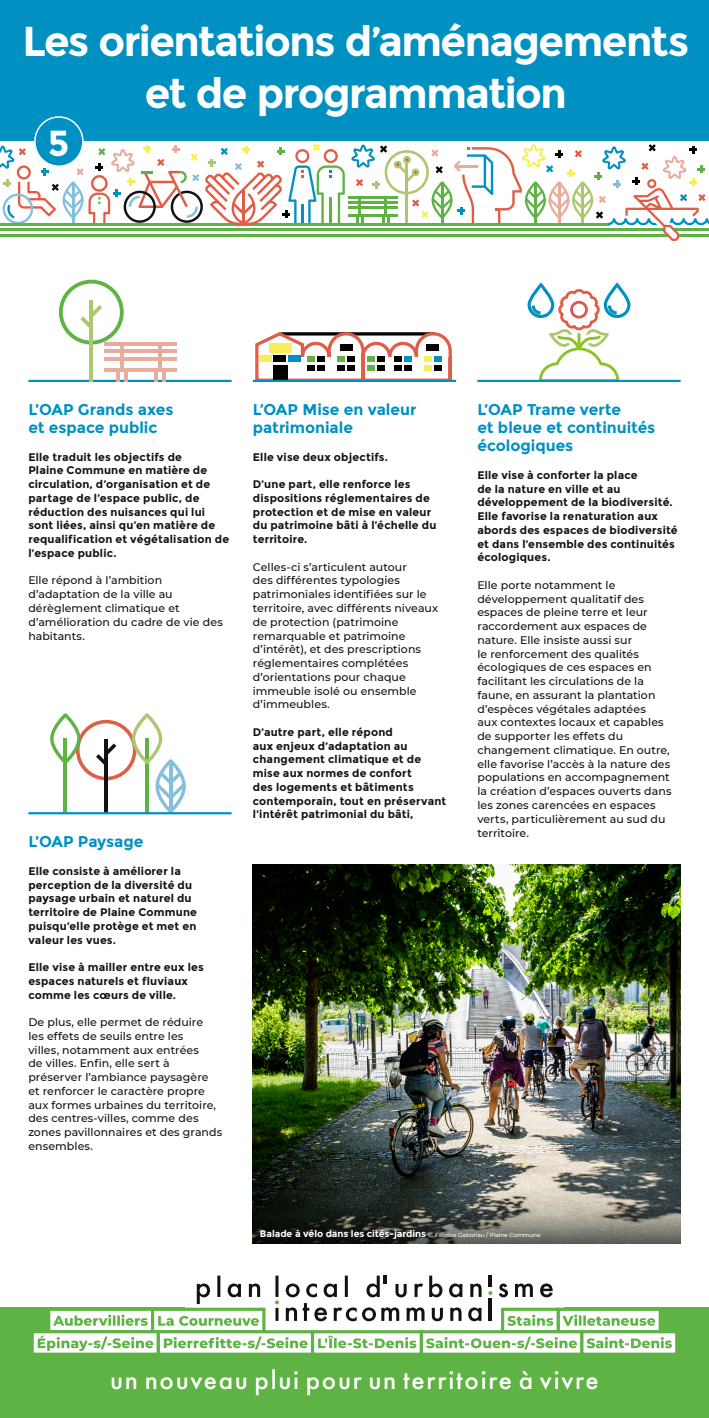
<style>
.page{position:relative;width:709px;height:1418px;background:#fff}
.page>*{position:absolute;margin:0;border:0;box-sizing:border-box;transform-origin:0 0}
.t1{font:700 41.75px/52px "Montserrat";letter-spacing:-.04em;color:#fff;text-align:center}
.t2{font:700 36.2px "Montserrat";color:#fff}
.t3{font:500 24px "Futura";letter-spacing:.07em;color:#fff}
.t4{font:700 15.57px/18.2px "Montserrat";color:#0090c1}
.t5{font:500 11px/13.8px "Montserrat";letter-spacing:.005em;color:#121212}
.t6{font:700 11px/13.8px "Montserrat";letter-spacing:.015em;color:#121212}
.t7{font:700 9.5px "Montserrat";letter-spacing:-.005em;color:#fff}
.s1{font-weight:500;font-size:5.85px}
</style>
<div class="page">
<div style="left:0;top:1307px;width:709px;height:110px;background:#5eb344"></div>
<svg style="left:33px;top:1275px;width:643px;height:78px"></svg>
<svg style="left:526px;top:285px;width:106px;height:95px"></svg>
<svg style="left:253px;top:332px;width:200px;height:48px"></svg>
<svg style="left:50px;top:713px;width:136px;height:99px"></svg>
<svg style="left:0;top:144px;width:709px;height:97px"></svg>
<hr style="left:28px;top:380px;width:203px;height:2px;background:#0090c1">
<hr style="left:253px;top:380px;width:203px;height:2px;background:#0090c1">
<hr style="left:28px;top:812px;width:203px;height:2px;background:#0090c1">
<hr style="left:477px;top:380px;width:203px;height:2px;background:#0090c1">
<hr style="left:162px;top:370px;width:4px;height:12px;background:#e8ac9d">
<hr style="left:154px;top:370px;width:4px;height:12px;background:#e8ac9d">
<svg style="left:124px;top:372px;width:3px;height:10px"></svg>
<hr style="left:116px;top:370px;width:4px;height:12px;background:#e8ac9d">
<hr style="left:105px;top:368px;width:72px;height:4px;background:#e8ac9d">
<hr style="left:105px;top:357px;width:72px;height:4px;background:#e8ac9d">
<hr style="left:105px;top:349px;width:72px;height:4px;background:#e8ac9d">
<hr style="left:105px;top:342px;width:72px;height:3px;background:#e8ac9d">
<hr style="left:120px;top:344px;width:4px;height:26px;background:#e8ac9d">
<hr style="left:158px;top:344px;width:4px;height:26px;background:#e8ac9d">
<hr style="left:89px;top:301px;width:4px;height:81px;background:#adc770">
<svg style="left:59px;top:280px;width:65px;height:64px"></svg>
<img style="left:253px;top:865px;width:427px;height:378px">
<div style="left:0;top:0;width:709px;height:141px;background:#0090c1"></div>
<div style="left:35px;top:117px;width:48px;height:49px;background:#0090c1;border-radius:50%"></div>
<div style="left:34px;top:116px;width:50px;height:51px;border:2px solid #fff;border-radius:50%"></div>
<h1 class="t1" style="left:22px;top:16px;width:668px">Les orientations d’aménagements et de programmation</h1>
<h2 class="t2" style="left:48px;top:121px;width:23px">5</h2>
<h3 class="t4" style="left:28px;top:400px;width:147px">L’OAP Grands axes et espace public</h3>
<p class="t6" style="left:28px;top:450px;width:202px">Elle traduit les objectifs de<br>Plaine Commune en matière de circulation, d’organisation et de partage de l’espace public, de réduction des nuisances qui lui sont liées, ainsi qu’en matière de requalification et végétalisation de l’espace public.</p>
<p class="t5" style="left:28px;top:573px;width:196px">Elle répond à l’ambition d’adaptation de la ville au dérèglement climatique et d’amélioration du cadre de vie des habitants.</p>
<h3 class="t4" style="left:28px;top:832px;width:117px">L’OAP Paysage</h3>
<p class="t6" style="left:28px;top:864px;width:170px">Elle consiste à améliorer la perception de la diversité du paysage urbain et naturel du territoire de Plaine Commune puisqu’elle protège et met en valeur les vues.</p>
<p class="t6" style="left:28px;top:960px;width:177px">Elle vise à mailler entre eux les espaces naturels et fluviaux comme les cœurs de ville.</p>
<p class="t5" style="left:28px;top:1014px;width:195px">De plus, elle permet de réduire<br>les effets de seuils entre les<br>villes, notamment aux entrées<br>de villes. Enfin, elle sert à préserver l’ambiance paysagère et renforcer le caractère propre aux formes urbaines du territoire, des centres-villes, comme des zones pavillonnaires et des grands ensembles.</p>
<h3 class="t4" style="left:253px;top:400px;width:165px">L’OAP Mise en valeur patrimoniale</h3>
<p class="t6" style="left:253px;top:450px;width:137px">Elle vise deux objectifs.</p>
<p class="t6" style="left:253px;top:477px;width:185px">D’une part, elle renforce les dispositions réglementaires de protection et de mise en valeur du patrimoine bâti à l’échelle du territoire.</p>
<p class="t5" style="left:253px;top:559px;width:187px">Celles-ci s’articulent autour<br>des différentes typologies patrimoniales identifiées sur le territoire, avec différents niveaux de protection (patrimoine remarquable et patrimoine d’intérêt), et des prescriptions réglementaires complétées d’orientations pour chaque immeuble isolé ou ensemble d’immeubles.</p>
<p class="t6" style="left:253px;top:725px;width:195px">D’autre part, elle répond<br>aux enjeux d’adaptation au changement climatique et de mise aux normes de confort<br>des logements et bâtiments contemporain, tout en préservant l’intérêt patrimonial du bâti,</p>
<h3 class="t4" style="left:477px;top:400px;width:179px">L’OAP Trame verte<br>et bleue et continuités écologiques</h3>
<p class="t6" style="left:477px;top:468px;width:202px">Elle vise à conforter la place<br>de la nature en ville et au développement de la biodiversité.<br>Elle favorise la renaturation aux abords des espaces de biodiversité et dans l’ensemble des continuités écologiques.</p>
<p class="t5" style="left:477px;top:577px;width:196px">Elle porte notamment le développement qualitatif des espaces de pleine terre et leur raccordement aux espaces de nature. Elle insiste aussi sur<br>le renforcement des qualités écologiques de ces espaces en facilitant les circulations de la faune, en assurant la plantation d’espèces végétales adaptées<br>aux contextes locaux et capables de supporter les effets du changement climatique. En outre, elle favorise l’accès à la nature des populations en accompagnement la création d’espaces ouverts dans les zones carencées en espaces verts, particulièrement au sud du territoire.</p>
<p class="t7" style="left:260px;top:1227px;width:282px">Balade à vélo dans les cités-jardins <span class="s1">© Fabrice Gaboriau / Plaine Commune</span></p>
<h3 class="t3" style="left:110px;top:1363px;width:490px">un nouveau plui pour un territoire à vivre</h3>
</div>
